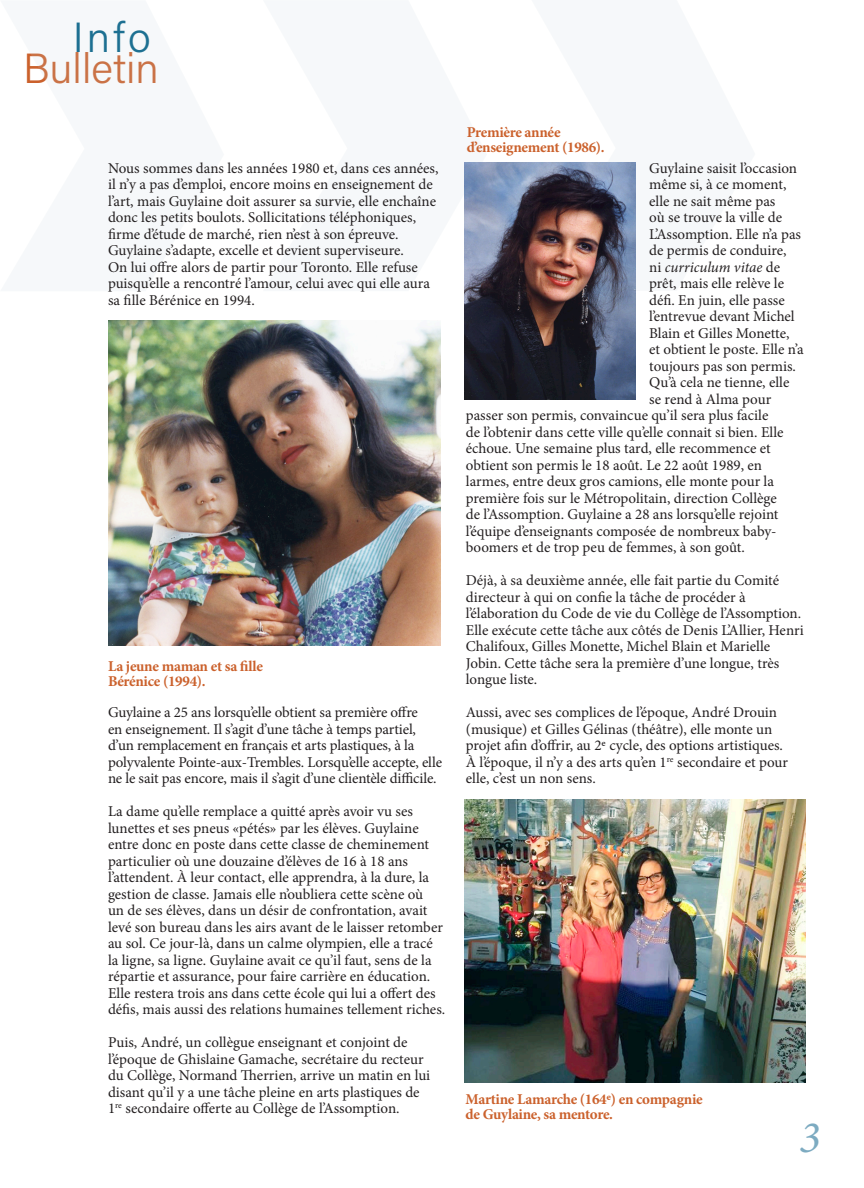
<style>
.page{position:relative;width:864px;height:1188px;background:#fff}
.page>*{position:absolute;margin:0;border:0;box-sizing:border-box;transform-origin:0 0}
.t1{font:italic 45px "Minion Pro";color:#7dabc1}
.t2{font:42.15px "Acumin Variable Concept";color:#cb612c}
.t3{font:42.15px "Acumin Variable Concept";color:#005f85}
.t4{font:15px/16.5px "Minion Pro";letter-spacing:-.005em;color:#231f20}
.t5{font:700 15px/15px "Minion Pro";letter-spacing:-.02em;color:#cb612c}
.t6{font:italic 15px "Minion Pro";letter-spacing:-.005em;color:#231f20}
.s1{font-style:normal}
</style>
<div class="page">
<img style="left:108px;top:321px;width:333px;height:325px">
<img style="left:465px;top:162px;width:171px;height:238px">
<img style="left:465px;top:800px;width:341px;height:282px">
<h2 class="t3" style="left:73px;top:9px;width:80px">Info</h2>
<h2 class="t2" style="left:23px;top:40px;width:137px">Bulletin</h2>
<p class="t4" style="left:108px;top:160px;width:332px">Nous sommes dans les années 1980 et, dans ces années, il n’y a pas d’emploi, encore moins en enseignement de l’art, mais Guylaine doit assurer sa survie, elle enchaîne donc les petits boulots. Sollicitations téléphoniques, firme d’étude de marché, rien n’est à son épreuve.<br>Guylaine s’adapte, excelle et devient superviseure.<br>On lui offre alors de partir pour Toronto. Elle refuse puisqu’elle a rencontré l’amour, celui avec qui elle aura sa fille Bérénice en 1994.</p>
<p class="t5" style="left:108px;top:658px;width:157px">La jeune maman et sa fille<br>Bérénice (1994).</p>
<p class="t4" style="left:108px;top:704px;width:336px">Guylaine a 25 ans lorsqu’elle obtient sa première offre<br>en enseignement. Il s’agit d’une tâche à temps partiel, d’un remplacement en français et arts plastiques, à la polyvalente Pointe-aux-Trembles. Lorsqu’elle accepte, elle ne le sait pas encore, mais il s’agit d’une clientèle difficile.</p>
<p class="t4" style="left:108px;top:803px;width:339px">La dame qu’elle remplace a quitté après avoir vu ses lunettes et ses pneus «pétés» par les élèves. Guylaine entre donc en poste dans cette classe de cheminement particulier où une douzaine d’élèves de 16 à 18 ans l’attendent. À leur contact, elle apprendra, à la dure, la gestion de classe. Jamais elle n’oubliera cette scène où<br>un de ses élèves, dans un désir de confrontation, avait levé son bureau dans les airs avant de le laisser retomber au sol. Ce jour-là, dans un calme olympien, elle a tracé la ligne, sa ligne. Guylaine avait ce qu’il faut, sens de la répartie et assurance, pour faire carrière en éducation.<br>Elle restera trois ans dans cette école qui lui a offert des défis, mais aussi des relations humaines tellement riches.</p>
<p class="t4" style="left:108px;top:1034px;width:324px">Puis, André, un collègue enseignant et conjoint de l’époque de Ghislaine Gamache, secrétaire du recteur du Collège, Normand Therrien, arrive un matin en lui disant qu’il y a une tâche pleine en arts plastiques de 1<sup>re</sup> secondaire offerte au Collège de l’Assomption.</p>
<p class="t5" style="left:467px;top:125px;width:140px">Première année d’enseignement (1986).</p>
<p class="t4" style="left:649px;top:160px;width:149px">Guylaine saisit l’occasion</p>
<p class="t4" style="left:649px;top:176px;width:139px">même si, à ce moment,</p>
<p class="t4" style="left:649px;top:193px;width:128px">elle ne sait même pas</p>
<p class="t4" style="left:649px;top:209px;width:134px">où se trouve la ville de</p>
<p class="t4" style="left:649px;top:226px;width:153px">L’Assomption. Elle n’a pas</p>
<p class="t4" style="left:649px;top:242px;width:139px">de permis de conduire,</p>
<p class="t6" style="left:649px;top:257px;width:132px"><span class="s1">ni</span> curriculum vitae <span class="s1">de</span></p>
<p class="t4" style="left:649px;top:275px;width:136px">prêt, mais elle relève le</p>
<p class="t4" style="left:649px;top:292px;width:137px">défi. En juin, elle passe</p>
<p class="t4" style="left:649px;top:308px;width:147px">l’entrevue devant Michel</p>
<p class="t4" style="left:649px;top:325px;width:142px">Blain et Gilles Monette,</p>
<p class="t4" style="left:649px;top:341px;width:156px">et obtient le poste. Elle n’a</p>
<p class="t4" style="left:649px;top:358px;width:148px">toujours pas son permis.</p>
<p class="t4" style="left:649px;top:374px;width:142px">Qu’à cela ne tienne, elle</p>
<p class="t4" style="left:649px;top:391px;width:124px">se rend à Alma pour</p>
<p class="t4" style="left:466px;top:407px;width:304px">passer son permis, convaincue qu’il sera plus facile</p>
<p class="t4" style="left:466px;top:424px;width:319px">de l’obtenir dans cette ville qu’elle connait si bien. Elle</p>
<p class="t4" style="left:466px;top:440px;width:307px">échoue. Une semaine plus tard, elle recommence et</p>
<p class="t4" style="left:466px;top:457px;width:298px">obtient son permis le 18 août. Le 22 août 1989, en</p>
<p class="t4" style="left:466px;top:473px;width:310px">larmes, entre deux gros camions, elle monte pour la</p>
<p class="t4" style="left:466px;top:490px;width:313px">première fois sur le Métropolitain, direction Collège</p>
<p class="t4" style="left:466px;top:506px;width:314px">de l’Assomption. Guylaine a 28 ans lorsqu’elle rejoint</p>
<p class="t4" style="left:466px;top:523px;width:312px">l’équipe d’enseignants composée de nombreux baby-</p>
<p class="t4" style="left:466px;top:539px;width:281px">boomers et de trop peu de femmes, à son goût.</p>
<p class="t4" style="left:466px;top:572px;width:337px">Déjà, à sa deuxième année, elle fait partie du Comité directeur à qui on confie la tâche de procéder à l’élaboration du Code de vie du Collège de l’Assomption.</p>
<p class="t4" style="left:466px;top:622px;width:340px">Elle exécute cette tâche aux côtés de Denis L’Allier, Henri Chalifoux, Gilles Monette, Michel Blain et Marielle Jobin. Cette tâche sera la première d’une longue, très longue liste.</p>
<p class="t4" style="left:466px;top:704px;width:324px">Aussi, avec ses complices de l’époque, André Drouin (musique) et Gilles Gélinas (théâtre), elle monte un projet afin d’offrir, au 2e cycle, des options artistiques.<br>À l’époque, il n’y a des arts qu’en 1<sup>re</sup> secondaire et pour elle, c’est un non sens.</p>
<p class="t5" style="left:465px;top:1091px;width:239px">Martine Lamarche (164e) en compagnie de Guylaine, sa mentore.</p>
<p class="t1" style="left:799px;top:1107px;width:23px">3</p>
</div>
